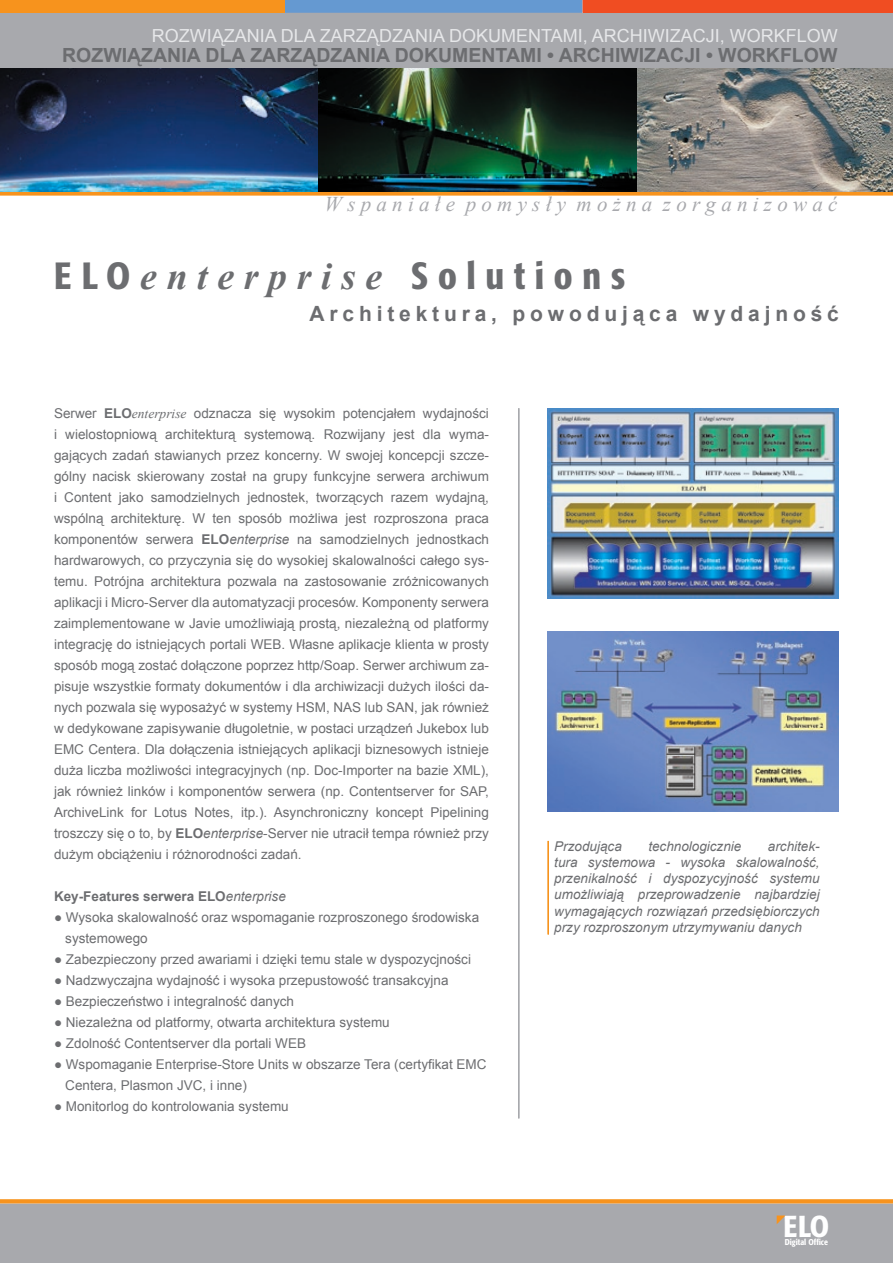
<style>
.page{position:relative;width:893px;height:1263px;background:#fff}
.page>*{position:absolute;margin:0;border:0;box-sizing:border-box;transform-origin:0 0}
.t1{font:500 condensed 37.5px "Formata";letter-spacing:.26em;color:#6c6d70}
.t2{font:500 condensed 30px "Formata";color:#fff}
.t3{font:italic 21px "Times New Roman";color:#a8a9ad}
.t4{font:700 21px "Arial";letter-spacing:.23em;color:#6c6d70}
.t5{font:700 19.5px "Arial";color:#6c6d70}
.t6{font:18px "Arial";color:#e6e7e9}
.t7{font:13.5px/21px "Arial";color:#6c6d70}
.t8{font:italic 13.5px/16.2px "Arial";color:#6c6d70;text-align:justify}
.t9{font:700 13.5px "Arial";color:#6c6d70}
.t10{font:500 condensed 8.4px "Formata";color:#fff}
.s1{font-family:"Times New Roman";font-weight:700;font-style:italic;font-stretch:normal}
.s2{font-weight:700}
.s3{font-family:"Times New Roman";font-style:italic}
.s4{font-style:italic}
.s5{font-weight:400;font-style:italic}
</style>
<div class="page">
<svg style="left:0;top:191px;width:893px;height:5px;background:#d39341"></svg>
<div style="left:0;top:13px;width:893px;height:55px;background:#a8a9ad"></div>
<div style="left:0;top:1203px;width:893px;height:60px;background:#a8a9ad"></div>
<svg style="left:0;top:1199px;width:893px;height:4px;background:#f79828"></svg>
<svg style="left:0;top:0;width:893px;height:13px;background:#c47c5a"></svg>
<svg style="left:776px;top:1214px;width:11px;height:12px"></svg>
<hr style="left:518px;top:408px;width:1px;height:710px;background:#a8a9ad">
<hr style="left:547px;top:841px;width:2px;height:93px;background:#f7931d">
<img style="left:547px;top:408px;width:292px;height:191px">
<img style="left:547px;top:631px;width:292px;height:181px">
<img style="left:0;top:68px;width:893px;height:123px">
<h3 class="t6" style="left:152px;top:24px;width:687px">ROZWIĄZANIA DLA ZARZĄDZANIA DOKUMENTAMI, ARCHIWIZACJI, WORKFLOW</h3>
<h3 class="t5" style="left:62px;top:42px;width:777px">ROZWIĄZANIA DLA ZARZĄDZANIA DOKUMENTAMI • ARCHIWIZACJI • WORKFLOW</h3>
<h3 class="t3" style="left:325px;top:190px;width:514px">W s p a n i a ł e p o m y s ł y m o ż n a z o r g a n i z o w a ć</h3>
<h1 class="t1" style="left:54px;top:253px;width:573px">ELO<span class="s1">enterprise</span> Solutions</h1>
<h3 class="t4" style="left:310px;top:300px;width:531px">Architektura, powodująca wydajność</h3>
<p class="t7" style="left:54px;top:403px;width:436px;text-align:justify">Serwer <span class="s2">ELO</span><span class="s3">enterprise</span> odznacza się wysokim potencjałem wydajności i wielostopniową architekturą systemową. Rozwijany jest dla wyma&shy;gających zadań stawianych przez koncerny. W swojej koncepcji szcze&shy;gólny nacisk skierowany został na grupy funkcyjne serwera archiwum i Content jako samodzielnych jednostek, tworzących razem wydajną, wspólną architekturę. W ten sposób możliwa jest rozproszona praca komponentów serwera <span class="s2">ELO</span><span class="s4">enterprise</span> na samodzielnych jednostkach hardwarowych, co przyczynia się do wysokiej skalowalności całego sys&shy;temu. Potrójna architektura pozwala na zastosowanie zróżnicowanych aplikacji i Micro-Server dla automatyzacji procesów. Komponenty serwera zaimplementowane w Javie umożliwiają prostą, niezależną od platformy integrację do istniejących portali WEB. Własne aplikacje klienta w prosty sposób mogą zostać dołączone poprzez http/Soap. Serwer archiwum za&shy;pisuje wszystkie formaty dokumentów i dla archiwizacji dużych ilości da&shy;nych pozwala się wyposażyć w systemy HSM, NAS lub SAN, jak również w dedykowane zapisywanie długoletnie, w postaci urządzeń Jukebox lub EMC Centera. Dla dołączenia istniejących aplikacji biznesowych istnieje duża liczba możliwości integracyjnych (np. Doc-Importer na bazie XML), jak również linków i komponentów serwera (np. Contentserver for SAP, ArchiveLink for Lotus Notes, itp.). Asynchroniczny koncept Pipelining troszczy się o to, by <span class="s2">ELO</span><span class="s4">enterprise</span>-Server nie utracił tempa również przy dużym obciążeniu i różnorodności zadań.</p>
<p class="t9" style="left:54px;top:887px;width:233px">Key-Features serwera ELO<span class="s5">enterprise</span></p>
<p class="t7" style="left:65px;top:907px;width:415px;text-indent:-11px">● Wysoka skalowalność oraz wspomaganie rozproszonego środowiska systemowego</p>
<p class="t7" style="left:54px;top:949px;width:419px">● Zabezpieczony przed awariami i dzięki temu stale w dyspozycjności</p>
<p class="t7" style="left:54px;top:970px;width:396px">● Nadzwyczajna wydajność i wysoka przepustowość transakcyjna</p>
<p class="t7" style="left:54px;top:991px;width:242px">● Bezpieczeństwo i integralność danych</p>
<p class="t7" style="left:54px;top:1012px;width:337px">● Niezależna od platformy, otwarta architektura systemu</p>
<p class="t7" style="left:54px;top:1033px;width:253px">● Zdolność Contentserver dla portali WEB</p>
<p class="t7" style="left:65px;top:1054px;width:423px;text-indent:-11px">● Wspomaganie Enterprise-Store Units w obszarze Tera (certyfikat EMC<br>Centera, Plasmon JVC, i inne)</p>
<p class="t7" style="left:54px;top:1096px;width:236px">● Monitorlog do kontrolowania systemu</p>
<p class="t8" style="left:554px;top:838px;width:267px;text-indent:214px">architek&shy;tura systemowa - wysoka skalowalność, przenikalność i dyspozycyjność systemu umożliwiają przeprowadzenie najbardziej wymagających rozwiązań przedsiębiorczych przy rozproszonym utrzymywaniu danych</p>
<p class="t8" style="left:554px;top:838px;width:69px">Przodująca</p>
<p class="t8" style="left:648px;top:838px;width:95px">technologicznie</p>
<h2 class="t2" style="left:784px;top:1208px;width:47px">ELO</h2>
<p class="t10" style="left:785px;top:1236px;width:45px">Digital Office</p>
</div>
